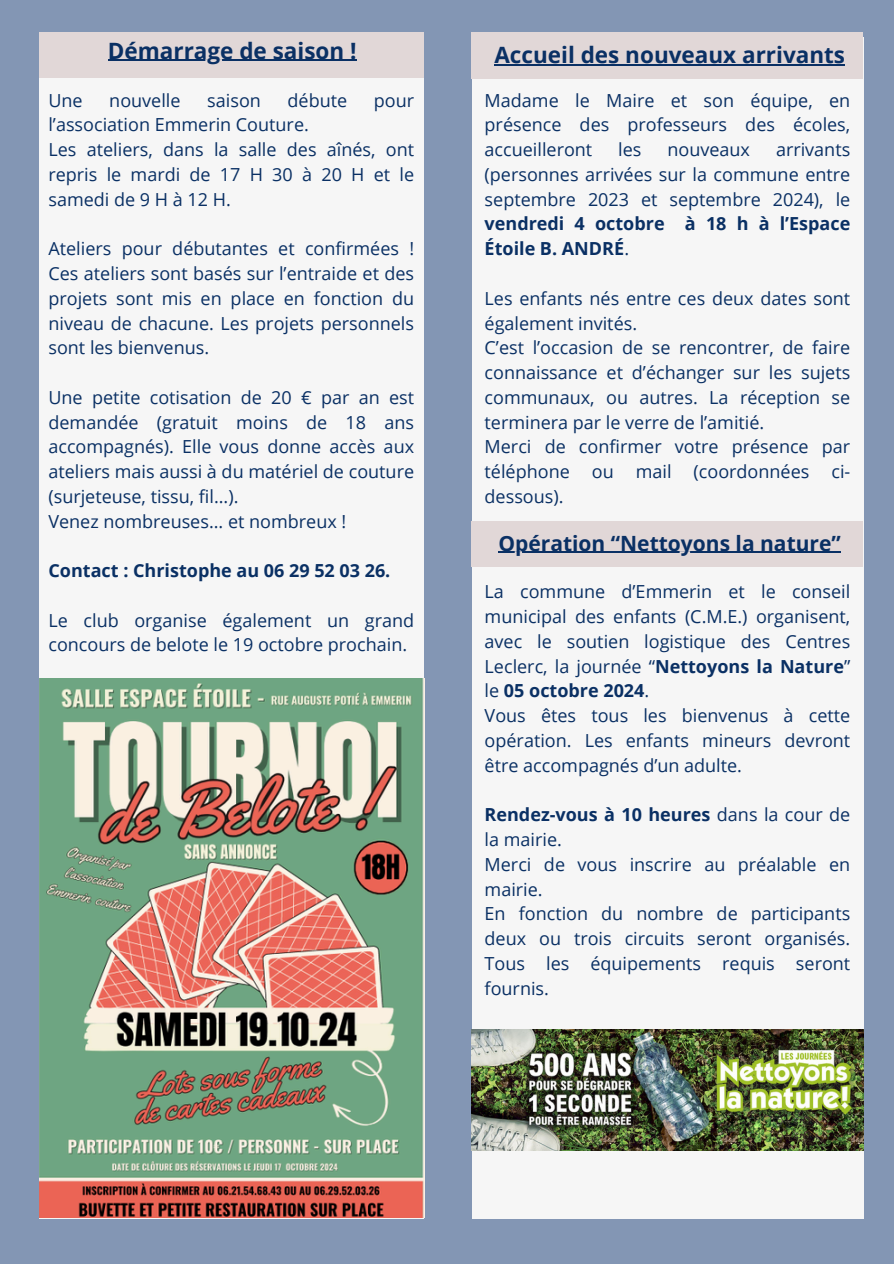
<style>
.page{position:relative;width:894px;height:1264px;background:#fff}
.page>*{position:absolute;margin:0;border:0;box-sizing:border-box;transform-origin:0 0}
.t1{font:700 22.5px "Open Sans";color:#0a3064}
.t2{font:700 21px "Open Sans";color:#0a3064}
.t3{font:18px/24.8px "Open Sans";color:#0a3064;text-align:justify}
.t4{font:700 18px "Open Sans";color:#0a3064}
.s1{font-weight:700}
</style>
<div class="page">
<div style="left:0;top:0;width:893px;height:1263px;background:#8396b4"></div>
<div style="left:39px;top:37px;width:384px;height:1181px;background:#f6f6f6"></div>
<div style="left:471px;top:37px;width:391px;height:1181px;background:#f6f6f6"></div>
<div style="left:39px;top:32px;width:384px;height:45px;background:#e1d7d7"></div>
<img style="left:40px;top:678px;width:385px;height:539px">
<div style="left:471px;top:32px;width:391px;height:46px;background:#e1d7d7"></div>
<div style="left:471px;top:521px;width:391px;height:45px;background:#e1d7d7"></div>
<hr style="left:498px;top:551px;width:342px;height:2px;background:#0a3064">
<img style="left:471px;top:1029px;width:392px;height:120px">
<hr style="left:108px;top:60px;width:248px;height:1px;background:#0a3064">
<hr style="left:494px;top:64px;width:350px;height:1px;background:#0a3064">
<p class="t1" style="left:108px;top:35px;width:250px">Démarrage de saison !</p>
<p class="t3" style="left:48px;top:87px;width:36px">Une</p>
<p class="t3" style="left:109px;top:87px;width:73px">nouvelle</p>
<p class="t3" style="left:207px;top:87px;width:55px">saison</p>
<p class="t3" style="left:287px;top:87px;width:61px">débute</p>
<p class="t3" style="left:374px;top:87px;width:42px">pour</p>
<p class="t3" style="left:48px;top:112px;width:262px">l’association Emmerin Couture.</p>
<p class="t3" style="left:48px;top:137px;width:367px">Les ateliers, dans la salle des aînés, ont repris le mardi de 17 H 30 à 20 H et le samedi de 9 H à 12 H.</p>
<h2 class="t3" style="left:48px;top:236px;width:367px">Ateliers pour débutantes et confirmées !<br>Ces ateliers sont basés sur l’entraide et des projets sont mis en place en fonction du niveau de chacune. Les projets personnels sont les bienvenus.</h2>
<p class="t3" style="left:48px;top:384px;width:367px">Une petite cotisation de 20 € par an est demandée (gratuit moins de 18 ans accompagnés). Elle vous donne accès aux ateliers mais aussi à du matériel de couture (surjeteuse, tissu, fil...).</p>
<p class="t3" style="left:48px;top:508px;width:299px">Venez nombreuses... et nombreux !</p>
<h1 class="t4" style="left:48px;top:558px;width:343px">Contact : Christophe au 06 29 52 03 26.</h1>
<p class="t3" style="left:48px;top:607px;width:367px">Le club organise également un grand concours de belote le 19 octobre prochain.</p>
<p class="t1" style="left:494px;top:39px;width:352px">Accueil des nouveaux arrivants</p>
<p class="t3" style="left:484px;top:87px;width:367px">Madame le Maire et son équipe, en présence des professeurs des écoles, accueilleront</p>
<p class="t3" style="left:618px;top:137px;width:25px">les</p>
<p class="t3" style="left:667px;top:137px;width:84px">nouveaux</p>
<p class="t3" style="left:484px;top:137px;width:367px;text-indent:291px">arrivants (personnes arrivées sur la commune entre septembre 2023 et septembre 2024), le <span class="s1">vendredi 4 octobre à 18 h à l’Espace Étoile B. ANDRÉ</span>.</p>
<p class="t3" style="left:484px;top:285px;width:367px">Les enfants nés entre ces deux dates sont également invités.</p>
<h1 class="t3" style="left:484px;top:335px;width:367px">C’est l’occasion de se rencontrer, de faire connaissance et d’échanger sur les sujets communaux, ou autres. La réception se terminera par le verre de l’amitié.</h1>
<p class="t3" style="left:484px;top:434px;width:367px">Merci de confirmer votre présence par téléphone ou mail (coordonnées ci&shy;dessous).</p>
<p class="t2" style="left:498px;top:528px;width:344px">Opération “Nettoyons la nature”</p>
<p class="t3" style="left:484px;top:579px;width:367px">La commune d’Emmerin et le conseil municipal des enfants (C.M.E.) organisent, avec le soutien logistique des Centres Leclerc, la journée “<span class="s1">Nettoyons la Nature</span>” le <span class="s1">05 octobre 2024</span>.</p>
<p class="t3" style="left:484px;top:703px;width:367px">Vous êtes tous les bienvenus à cette opération. Les enfants mineurs devront être accompagnés d’un adulte.</p>
<p class="t3" style="left:484px;top:802px;width:367px"><span class="s1">Rendez-vous à 10 heures</span> dans la cour de la mairie.</p>
<p class="t3" style="left:484px;top:851px;width:367px">Merci de vous inscrire au préalable en mairie.</p>
<p class="t3" style="left:484px;top:901px;width:367px">En fonction du nombre de participants deux ou trois circuits seront organisés.<br>Tous les équipements requis seront fournis.</p>
</div>
